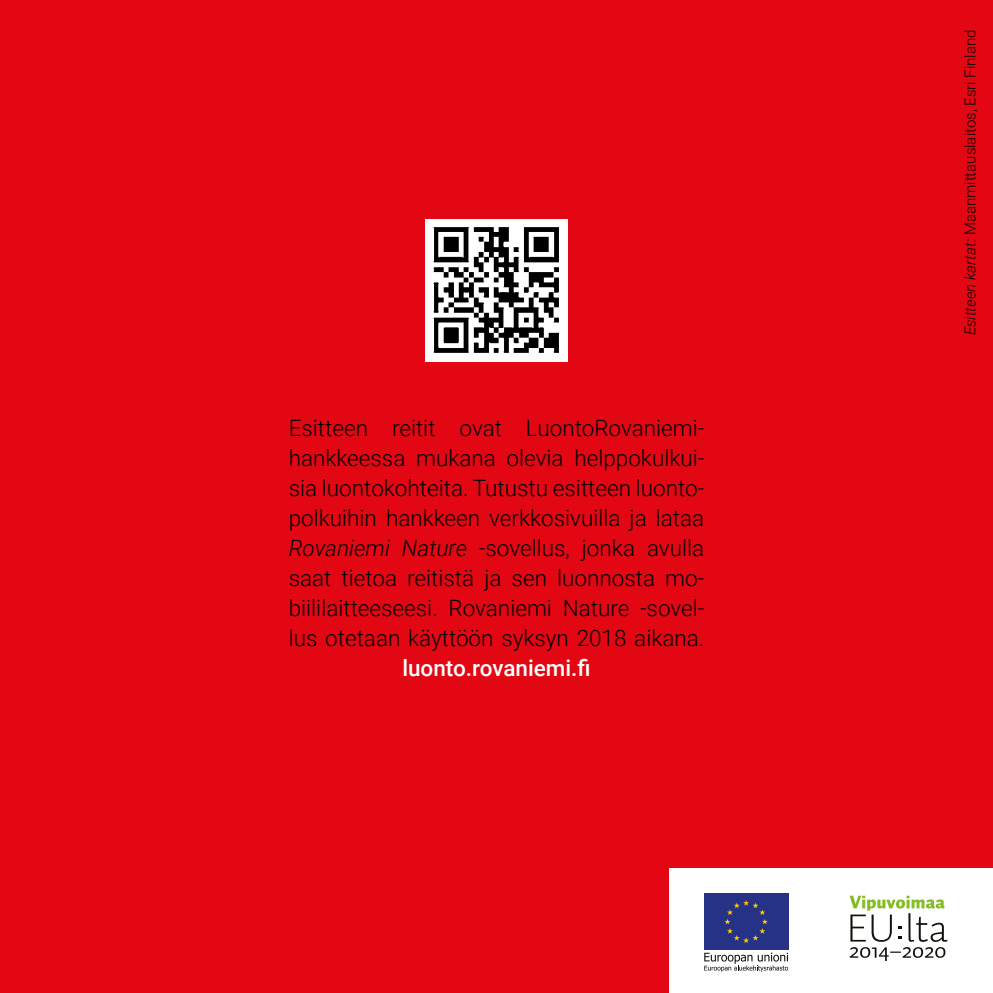
<style>
.page{position:relative;width:993px;height:993px;background:#fff}
.page>*{position:absolute;margin:0;border:0;box-sizing:border-box;transform-origin:0 0}
.t1{font:300 22.5px/30px "Roboto";color:#000;text-align:justify}
.t2{font:500 22.5px "Roboto";color:#fff}
.t3{font:300 15px "Roboto";color:#000}
.s1{font-style:italic}
</style>
<div class="page">
<div style="left:0;top:0;width:992px;height:992px;background:#e30613"></div>
<div style="left:669px;top:867px;width:323px;height:125px;background:#fff"></div>
<img style="left:425px;top:219px;width:142px;height:142px">
<div style="left:703px;top:893px;width:85px;height:56px;background:#263286"></div>
<svg style="left:724px;top:900px;width:43px;height:42px"></svg>
<svg style="left:704px;top:952px;width:83px;height:19px"></svg>
<svg style="left:849px;top:895px;width:98px;height:65px"></svg>
<p class="t1" style="left:288px;top:412px;width:417px">Esitteen reitit ovat LuontoRovaniemi&shy;hankkeessa mukana olevia helppokulkui&shy;sia luontokohteita. Tutustu esitteen luonto&shy;polkuihin hankkeen verkkosivuilla ja lataa <span class="s1">Rovaniemi Nature -</span>sovellus, jonka avulla saat tietoa reitistä ja sen luonnosta mo&shy;biililaitteeseesi. Rovaniemi Nature -sovel&shy;lus otetaan käyttöön syksyn 2018 aikana.</p>
<p class="t2" style="left:402px;top:652px;width:190px">luonto.rovaniemi.fi</p>
<p class="t3" style="left:959px;top:335px;width:307px;rotate:-90deg"><span class="s1">Esitteen kartat:</span> Maanmittauslaitos, Esri Finland</p>
</div>
